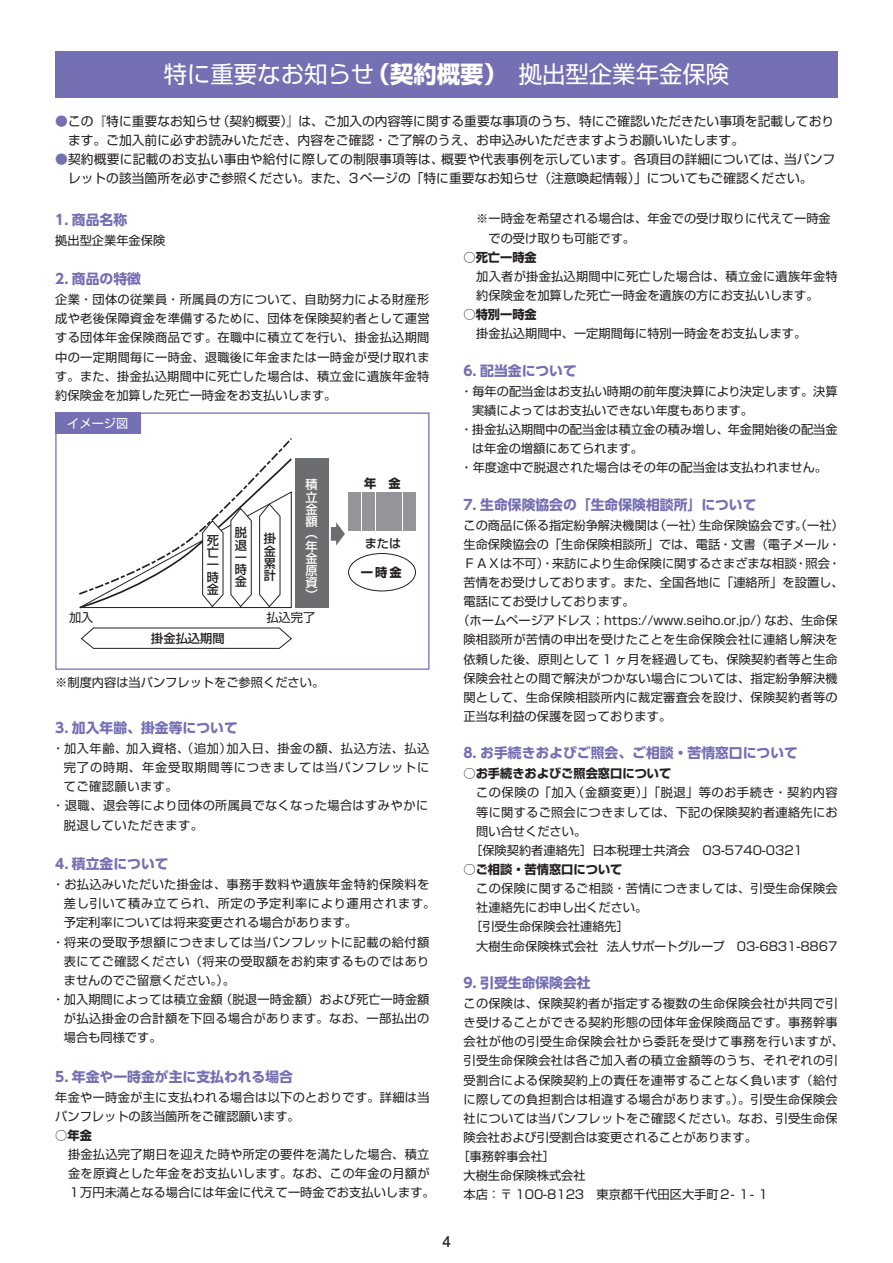
<style>
.page{position:relative;width:893px;height:1263px;background:#fff}
.page>*{position:absolute;margin:0;border:0;box-sizing:border-box;transform-origin:0 0}
.t1{font:23.4px "Shin Go Pro";color:#fff}
.t2{font:700 14.85px "Futo Go B101 Pro";color:#231f20}
.t3{font:700 13.8px "UD Shin Go Pro";color:#756fb3}
.t4{font:12.75px/19.2px "Shin Go Pro";color:#231f20}
.t5{font:12.15px/19.2px "Shin Go Pro";letter-spacing:.02em;color:#231f20}
.t6{font:12.15px/19.2px "Shin Go Pro";color:#231f20}
.t7{font:12.15px "Shin Go Pro";letter-spacing:.04em;color:#231f20}
.t8{font:700 12.15px "Shin Go Pro";color:#231f20}
.t9{font:12.15px "Shin Go Pro";letter-spacing:.055em;color:#231f20}
.t10{font:12.15px "Shin Go Pro";letter-spacing:.07em;color:#231f20}
.t11{font:500 12.15px/12.1px "Shin Go Pro";color:#231f20;text-align:justify}
.t12{font:500 12.15px/12.1px "Shin Go Pro";color:#fff;text-align:justify}
.t13{font:12.15px "Shin Go Pro";color:#fff}
.s1{font-weight:700}
.s2{color:#756fb3}
</style>
<div class="page">
<div style="left:55px;top:51px;width:783px;height:47px;background:#756fb3"></div>
<svg style="left:79px;top:438px;width:213px;height:171px"></svg>
<svg style="left:80px;top:627px;width:212px;height:22px"></svg>
<div style="left:295px;top:459px;width:33px;height:149px;background:#6c6d70"></div>
<svg style="left:331px;top:522px;width:14px;height:23px"></svg>
<div style="left:349px;top:492px;width:12px;height:39px;background:#939598"></div>
<div style="left:362px;top:492px;width:13px;height:39px;background:#939598"></div>
<div style="left:390px;top:492px;width:12px;height:39px;background:#939598"></div>
<div style="left:403px;top:492px;width:12px;height:39px;background:#939598"></div>
<div style="left:376px;top:492px;width:12px;height:39px;background:#939598"></div>
<div style="left:348px;top:553px;width:68px;height:38px;border:1px solid #231f20;border-radius:50%"></div>
<div style="left:55px;top:412px;width:374px;height:258px;border:1px solid #756fb3"></div>
<div style="left:55px;top:412px;width:85px;height:22px;background:#756fb3"></div>
<h1 class="t1" style="left:164px;top:55px;width:567px">特に重要なお知らせ<span class="s1">（契約概要）</span>拠出型企業年金保険</h1>
<p class="t4" style="left:55px;top:110px;width:780px"><span class="s2">●</span>この『特に重要なお知らせ（契約概要）』は、ご加入の内容等に関する重要な事項のうち、特にご確認いただきたい事項を記載しており　ます。ご加入前に必ずお読みいただき、内容をご確認・ご了解のうえ、お申込みいただきますようお願いいたします。</p>
<p class="t4" style="left:55px;top:148px;width:781px"><span class="s2">●</span>契約概要に記載のお支払い事由や給付に際しての制限事項等は、概要や代表事例を示しています。各項目の詳細については、当パンフ　レットの該当箇所を必ずご参照ください。また、3ページの「特に重要なお知らせ（注意喚起情報）」についてもご確認ください。</p>
<p class="t3" style="left:55px;top:208px;width:73px">1. 商品名称</p>
<p class="t6" style="left:55px;top:229px;width:112px">拠出型企業年金保険</p>
<p class="t3" style="left:55px;top:268px;width:87px">2. 商品の特徴</p>
<p class="t5" style="left:55px;top:288px;width:376px;text-align:justify">企業・団体の従業員・所属員の方について、自助努力による財産形成や老後保障資金を準備するために、団体を保険契約者として運営する団体年金保険商品です。在職中に積立てを行い、掛金払込期間中の一定期間毎に一時金、退職後に年金または一時金が受け取れます。また、掛金払込期間中に死亡した場合は、積立金に遺族年金特約保険金を加算した死亡一時金をお支払いします。</p>
<p class="t6" style="left:488px;top:208px;width:344px;text-indent:-12px">※一時金を希望される場合は、年金での受け取りに代えて一時金での受け取りも可能です。</p>
<p class="t8" style="left:463px;top:247px;width:75px">○死亡一時金</p>
<p class="t5" style="left:476px;top:265px;width:363px">加入者が掛金払込期間中に死亡した場合は、積立金に遺族年金特約保険金を加算した死亡一時金を遺族の方にお支払いします。</p>
<p class="t8" style="left:463px;top:305px;width:75px">○特別一時金</p>
<p class="t6" style="left:476px;top:322px;width:332px">掛金払込期間中、一定期間毎に特別一時金をお支払します。</p>
<p class="t3" style="left:463px;top:359px;width:115px">6. 配当金について</p>
<p class="t6" style="left:460px;top:380px;width:379px">・毎年の配当金はお支払い時期の前年度決算により決定します。決算</p>
<p class="t6" style="left:472px;top:399px;width:283px">実績によってはお支払いできない年度もあります。</p>
<p class="t6" style="left:460px;top:418px;width:379px">・掛金払込期間中の配当金は積立金の積み増し、年金開始後の配当金</p>
<p class="t6" style="left:472px;top:437px;width:173px">は年金の増額にあてられます。</p>
<p class="t6" style="left:460px;top:456px;width:368px">・年度途中で脱退された場合はその年の配当金は支払われません。</p>
<p class="t3" style="left:463px;top:493px;width:295px">7. 生命保険協会の「生命保険相談所」について</p>
<p class="t6" style="left:463px;top:514px;width:382px">この商品に係る指定紛争解決機関は（一社）生命保険協会です（。一社）</p>
<p class="t6" style="left:463px;top:533px;width:379px">生命保険協会の「生命保険相談所」では、電話・文書（電子メール・</p>
<p class="t6" style="left:463px;top:552px;width:379px">ＦＡＸは不可）・来訪により生命保険に関するさまざまな相談・照会・</p>
<p class="t5" style="left:463px;top:571px;width:382px">苦情をお受けしております。また、全国各地に「連絡所」を設置し、</p>
<p class="t6" style="left:463px;top:590px;width:173px">電話にてお受けしております。</p>
<p class="t6" style="left:457px;top:609px;width:382px">（ホームページアドレス；https://www.seiho.or.jp/）なお、生命保</p>
<p class="t5" style="left:463px;top:629px;width:376px">険相談所が苦情の申出を受けたことを生命保険会社に連絡し解決を</p>
<p class="t5" style="left:463px;top:648px;width:376px">依頼した後、原則として 1 ヶ月を経過しても、保険契約者等と生命</p>
<p class="t5" style="left:463px;top:667px;width:376px">保険会社との間で解決がつかない場合については、指定紛争解決機</p>
<p class="t5" style="left:463px;top:686px;width:376px">関として、生命保険相談所内に裁定審査会を設け、保険契約者等の</p>
<p class="t6" style="left:463px;top:705px;width:209px">正当な利益の保護を図っております。</p>
<p class="t3" style="left:463px;top:742px;width:336px">8. お手続きおよびご照会、ご相談・苦情窓口について</p>
<p class="t8" style="left:463px;top:764px;width:209px">○お手続きおよびご照会窓口について</p>
<p class="t7" style="left:476px;top:783px;width:363px">この保険の「加入（金額変更）」「脱退」等のお手続き・契約内容</p>
<p class="t5" style="left:476px;top:801px;width:363px">等に関するご照会につきましては、下記の保険契約者連絡先にお</p>
<p class="t6" style="left:476px;top:820px;width:112px">問い合せください。</p>
<p class="t6" style="left:470px;top:839px;width:334px">［保険契約者連絡先］日本税理士共済会　03-5740-0321</p>
<p class="t8" style="left:463px;top:860px;width:160px">○ご相談・苦情窓口について</p>
<p class="t5" style="left:476px;top:877px;width:363px">この保険に関するご相談・苦情につきましては、引受生命保険会</p>
<p class="t6" style="left:476px;top:896px;width:173px">社連絡先にお申し出ください。</p>
<p class="t6" style="left:470px;top:916px;width:160px">［引受生命保険会社連絡先］</p>
<p class="t6" style="left:476px;top:935px;width:363px">大樹生命保険株式会社 法人サポートグループ　03-6831-8867</p>
<p class="t3" style="left:463px;top:971px;width:129px">9. 引受生命保険会社</p>
<p class="t5" style="left:463px;top:992px;width:376px">この保険は、保険契約者が指定する複数の生命保険会社が共同で引</p>
<p class="t5" style="left:463px;top:1011px;width:376px">き受けることができる契約形態の団体年金保険商品です。事務幹事</p>
<p class="t7" style="left:463px;top:1032px;width:382px">会社が他の引受生命保険会社から委託を受けて事務を行いますが、</p>
<p class="t5" style="left:463px;top:1050px;width:376px">引受生命保険会社は各ご加入者の積立金額等のうち、それぞれの引</p>
<p class="t5" style="left:463px;top:1069px;width:376px">受割合による保険契約上の責任を連帯することなく負います（給付</p>
<p class="t5" style="left:463px;top:1088px;width:376px">に際しての負担割合は相違する場合があります。）。引受生命保険会</p>
<p class="t5" style="left:463px;top:1107px;width:376px">社については当パンフレットをご確認ください。なお、引受生命保</p>
<p class="t6" style="left:463px;top:1126px;width:295px">険会社および引受割合は変更されることがあります。</p>
<p class="t5" style="left:457px;top:1145px;width:99px">［事務幹事会社］</p>
<p class="t6" style="left:463px;top:1164px;width:124px">大樹生命保険株式会社</p>
<p class="t6" style="left:463px;top:1183px;width:307px">本店：〒 100-8123　東京都千代田区大手町２- １- １</p>
<p class="t13" style="left:67px;top:413px;width:63px">イメージ図</p>
<p class="t8" style="left:364px;top:474px;width:38px">年　金</p>
<p class="t12" style="left:306px;top:477px;width:14px">積立金額（年金原資）</p>
<p class="t11" style="left:207px;top:533px;width:13px">死亡一時金</p>
<p class="t11" style="left:235px;top:525px;width:13px">脱退一時金</p>
<p class="t11" style="left:264px;top:531px;width:14px">掛金累計</p>
<p class="t11" style="left:151px;top:631px;width:75px">掛金払込期間</p>
<p class="t11" style="left:365px;top:536px;width:38px">または</p>
<p class="t8" style="left:361px;top:563px;width:43px">一時金</p>
<p class="t5" style="left:69px;top:606px;width:26px">加入</p>
<p class="t5" style="left:266px;top:607px;width:50px">払込完了</p>
<p class="t6" style="left:55px;top:671px;width:270px">※制度内容は当パンフレットをご参照ください。</p>
<p class="t3" style="left:55px;top:717px;width:184px">3. 加入年齢、掛金等について</p>
<p class="t7" style="left:52px;top:738px;width:379px">・加入年齢、加入資格、（追加）加入日、掛金の額、払込方法、払込</p>
<p class="t10" style="left:64px;top:758px;width:367px">完了の時期、年金受取期間等につきましては当パンフレットに</p>
<p class="t7" style="left:64px;top:777px;width:115px">てご確認願います。</p>
<p class="t5" style="left:52px;top:795px;width:378px">・退職、退会等により団体の所属員でなくなった場合はすみやかに</p>
<p class="t7" style="left:64px;top:815px;width:141px">脱退していただきます。</p>
<p class="t3" style="left:55px;top:853px;width:115px">4. 積立金について</p>
<p class="t7" style="left:52px;top:874px;width:379px">・お払込みいただいた掛金は、事務手数料や遺族年金特約保険料を</p>
<p class="t9" style="left:64px;top:894px;width:373px">差し引いて積み立てられ、所定の予定利率により運用されます。</p>
<p class="t6" style="left:64px;top:912px;width:295px">予定利率については将来変更される場合があります。</p>
<p class="t5" style="left:52px;top:931px;width:379px">・将来の受取予想額につきましては当パンフレットに記載の給付額</p>
<p class="t5" style="left:64px;top:950px;width:367px">表にてご確認ください（将来の受取額をお約束するものではあり</p>
<p class="t6" style="left:64px;top:969px;width:173px">ませんのでご留意ください。）。</p>
<p class="t6" style="left:52px;top:988px;width:379px">・加入期間によっては積立金額（脱退一時金額）および死亡一時金額</p>
<p class="t5" style="left:64px;top:1007px;width:367px">が払込掛金の合計額を下回る場合があります。なお、一部払出の</p>
<p class="t6" style="left:64px;top:1026px;width:99px">場合も同様です。</p>
<p class="t3" style="left:55px;top:1065px;width:239px">5. 年金や一時金が主に支払われる場合</p>
<p class="t5" style="left:55px;top:1086px;width:376px">年金や一時金が主に支払われる場合は以下のとおりです。詳細は当パンフレットの該当箇所をご確認願います。</p>
<p class="t8" style="left:55px;top:1126px;width:38px">○年金</p>
<p class="t5" style="left:68px;top:1143px;width:368px">掛金払込完了期日を迎えた時や所定の要件を満たした場合、積立金を原資とした年金をお支払いします。なお、この年金の月額が<br>１万円未満となる場合には年金に代えて一時金でお支払いします。</p>
<p class="t2" style="left:442px;top:1230px;width:10px">4</p>
</div>
